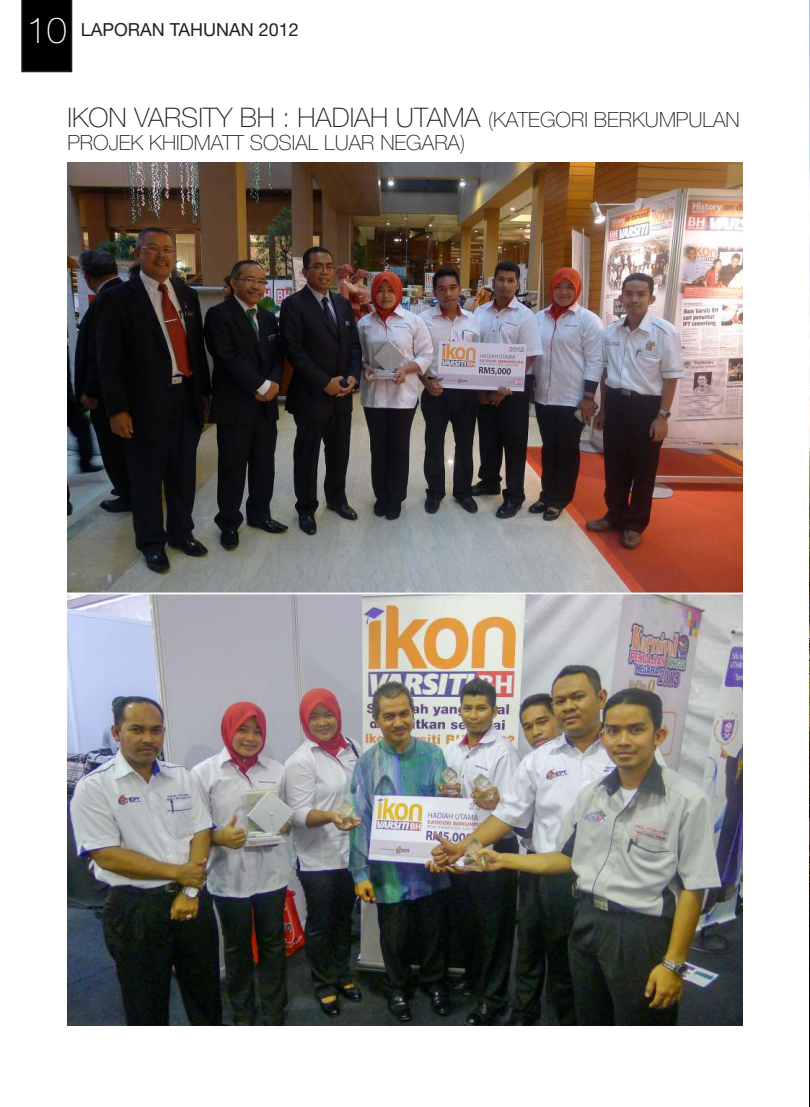
<style>
.page{position:relative;width:810px;height:1107px;background:#fff}
.page>*{position:absolute;margin:0;border:0;box-sizing:border-box;transform-origin:0 0}
.t1{font:100 27px "Helvetica Neue LT Std";color:#231f20}
.t2{font:100 21px "Helvetica Neue LT Std";color:#231f20}
.t3{font:18px "Helvetica Neue LT Std";color:#231f20}
.s1{font-weight:100;font-size:36px;color:#fff}
.s2{font-size:21px}
</style>
<div class="page">
<svg style="left:21px;top:0;width:51px;height:72px;background:#030303"></svg>
<img style="left:809px;top:0;width:1px;height:1107px">
<img style="left:68px;top:162px;width:674px;height:864px">
<p class="t3" style="left:27px;top:19px;width:274px"><span class="s1">10</span> LAPORAN TAHUNAN 2012</p>
<p class="t1" style="left:68px;top:102px;width:674px">IKON VARSITY BH : HADIAH UTAMA <span class="s2">(KATEGORI BERKUMPULAN</span></p>
<p class="t2" style="left:68px;top:131px;width:399px">PROJEK KHIDMATT SOSIAL LUAR NEGARA)</p>
</div>
